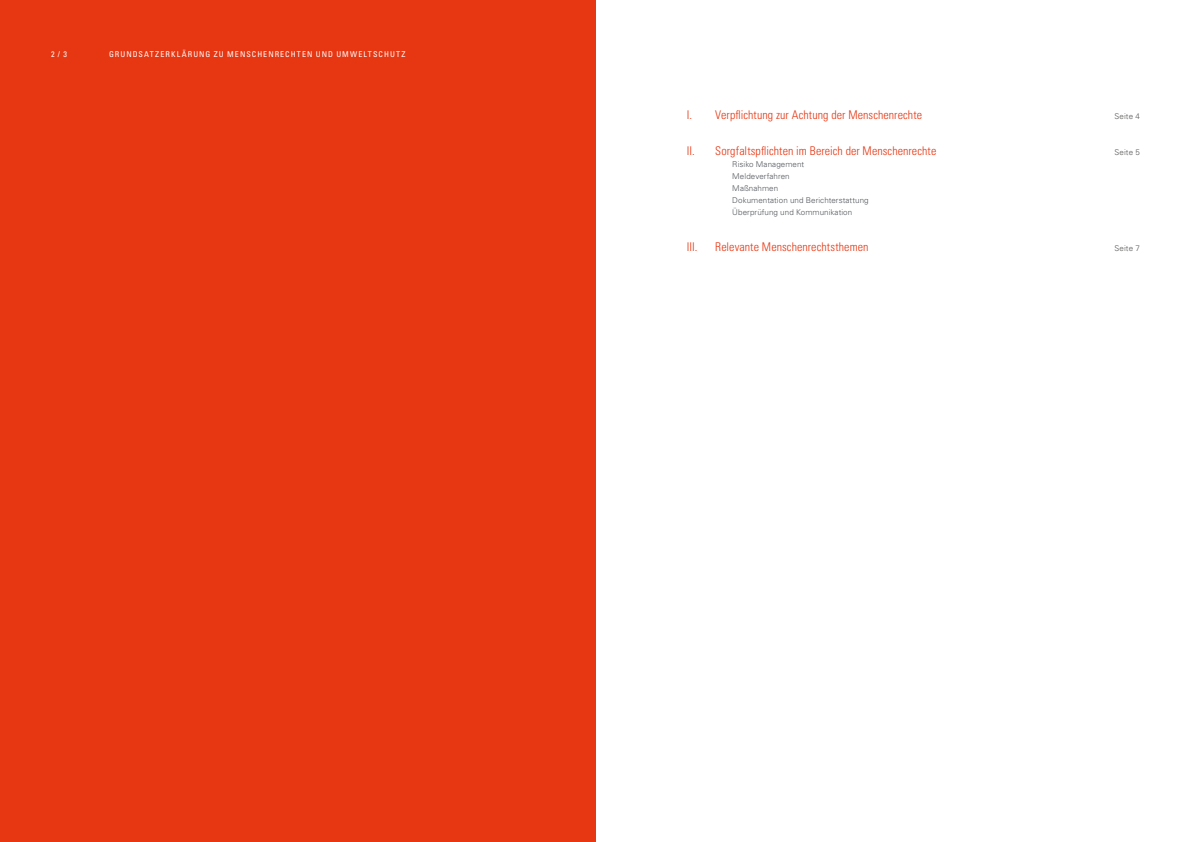
<style>
.page{position:relative;width:1191px;height:842px;background:#fff}
.page>*{position:absolute;margin:0;border:0;box-sizing:border-box;transform-origin:0 0}
.t1{font:12px "Univers LTCYR 47 Light Cond";letter-spacing:.01em;color:#e63612}
.t2{font:300 8px/12px "Univers LTCYR 45";letter-spacing:.01em;color:#52555b}
.t3{font:condensed 8px "Univers LTCYR 57";letter-spacing:.13em;color:#fff}
.t4{font:300 8px "Univers LTCYR 45";letter-spacing:.015em;color:#575756}
</style>
<div class="page">
<div style="left:0;top:0;width:595px;height:842px;background:#e63612"></div>
<p class="t3" style="left:51px;top:50px;width:18px">2 / 3</p>
<p class="t3" style="left:109px;top:50px;width:298px">GRUNDSATZERKLÄRUNG ZU MENSCHENRECHTEN UND UMWELTSCHUTZ</p>
<p class="t1" style="left:687px;top:107px;width:237px">I. Verpflichtung zur Achtung der Menschenrechte</p>
<p class="t4" style="left:1114px;top:111px;width:27px">Seite 4</p>
<p class="t1" style="left:687px;top:143px;width:251px">II. Sorgfaltspflichten im Bereich der Menschenrechte</p>
<p class="t4" style="left:1114px;top:147px;width:27px">Seite 5</p>
<p class="t2" style="left:732px;top:158px;width:138px">Risiko Management<br>Meldeverfahren<br>Maßnahmen<br>Dokumentation und Berichterstattung<br>Überprüfung und Kommunikation</p>
<p class="t1" style="left:687px;top:239px;width:12px">III.</p>
<p class="t1" style="left:715px;top:239px;width:155px">Relevante Menschenrechtsthemen</p>
<p class="t4" style="left:1114px;top:243px;width:27px">Seite 7</p>
</div>
